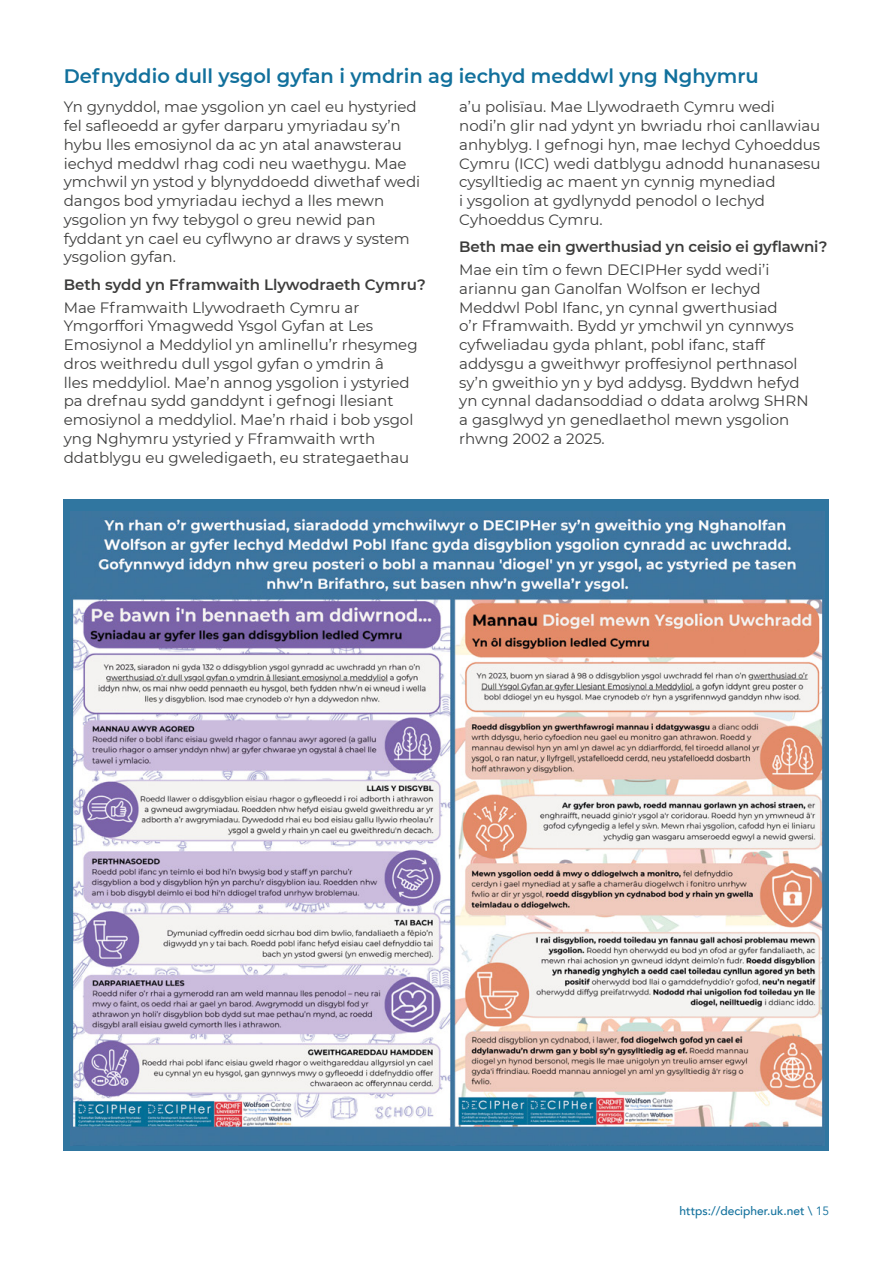
<style>
.page{position:relative;width:893px;height:1263px;background:#fff}
.page>*{position:absolute;margin:0;border:0;box-sizing:border-box;transform-origin:0 0}
.t1{font:600 19.5px "Montserrat";color:#11709c}
.t2{font:15px/18.8px "Montserrat";color:#3c3c3b}
.t3{font:600 15px "Montserrat";letter-spacing:-.01em;color:#3c3c3b}
.t4{font:500 12px "Avenir";color:#11709c}
.s1{font-weight:400}
</style>
<div class="page">
<div style="left:64px;top:499px;width:765px;height:652px;background:#3076a0"></div>
<img style="left:71px;top:511px;width:753px;height:634px">
<h1 class="t1" style="left:64px;top:62px;width:696px">Defnyddio dull ysgol gyfan i ymdrin ag iechyd meddwl yng Nghymru</h1>
<p class="t2" style="left:64px;top:97px;width:358px">Yn gynyddol, mae ysgolion yn cael eu hystyried fel safleoedd ar gyfer darparu ymyriadau sy’n hybu lles emosiynol da ac yn atal anawsterau iechyd meddwl rhag codi neu waethygu. Mae ymchwil yn ystod y blynyddoedd diwethaf wedi dangos bod ymyriadau iechyd a lles mewn ysgolion yn fwy tebygol o greu newid pan fyddant yn cael eu cyflwyno ar draws y system ysgolion gyfan.</p>
<p class="t3" style="left:64px;top:274px;width:364px">Beth sydd yn Fframwaith Llywodraeth Cymru?</p>
<p class="t2" style="left:64px;top:297px;width:355px">Mae Fframwaith Llywodraeth Cymru ar Ymgorffori Ymagwedd Ysgol Gyfan at Les Emosiynol a Meddyliol yn amlinellu’r rhesymeg dros weithredu dull ysgol gyfan o ymdrin â<br>lles meddyliol. Mae’n annog ysgolion i ystyried pa drefnau sydd ganddynt i gefnogi llesiant emosiynol a meddyliol. Mae’n rhaid i bob ysgol yng Nghymru ystyried y Fframwaith wrth ddatblygu eu gweledigaeth, eu strategaethau</p>
<p class="t2" style="left:459px;top:97px;width:363px">a’u polisïau. Mae Llywodraeth Cymru wedi nodi’n glir nad ydynt yn bwriadu rhoi canllawiau anhyblyg. I gefnogi hyn, mae Iechyd Cyhoeddus Cymru (ICC) wedi datblygu adnodd hunanasesu cysylltiedig ac maent yn cynnig mynediad<br>i ysgolion at gydlynydd penodol o Iechyd Cyhoeddus Cymru.</p>
<p class="t3" style="left:459px;top:236px;width:370px">Beth mae ein gwerthusiad yn ceisio ei gyflawni?</p>
<p class="t2" style="left:459px;top:260px;width:351px">Mae ein tîm o fewn DECIPHer sydd wedi’i ariannu gan Ganolfan Wolfson er Iechyd Meddwl Pobl Ifanc, yn cynnal gwerthusiad<br>o’r Fframwaith. Bydd yr ymchwil yn cynnwys cyfweliadau gyda phlant, pobl ifanc, staff addysgu a gweithwyr proffesiynol perthnasol sy’n gweithio yn y byd addysg. Byddwn hefyd yn cynnal dadansoddiad o ddata arolwg SHRN a gasglwyd yn genedlaethol mewn ysgolion rhwng 2002 a 2025.</p>
<p class="t4" style="left:680px;top:1201px;width:151px">https://decipher.uk.net \ <span class="s1">15</span></p>
</div>
